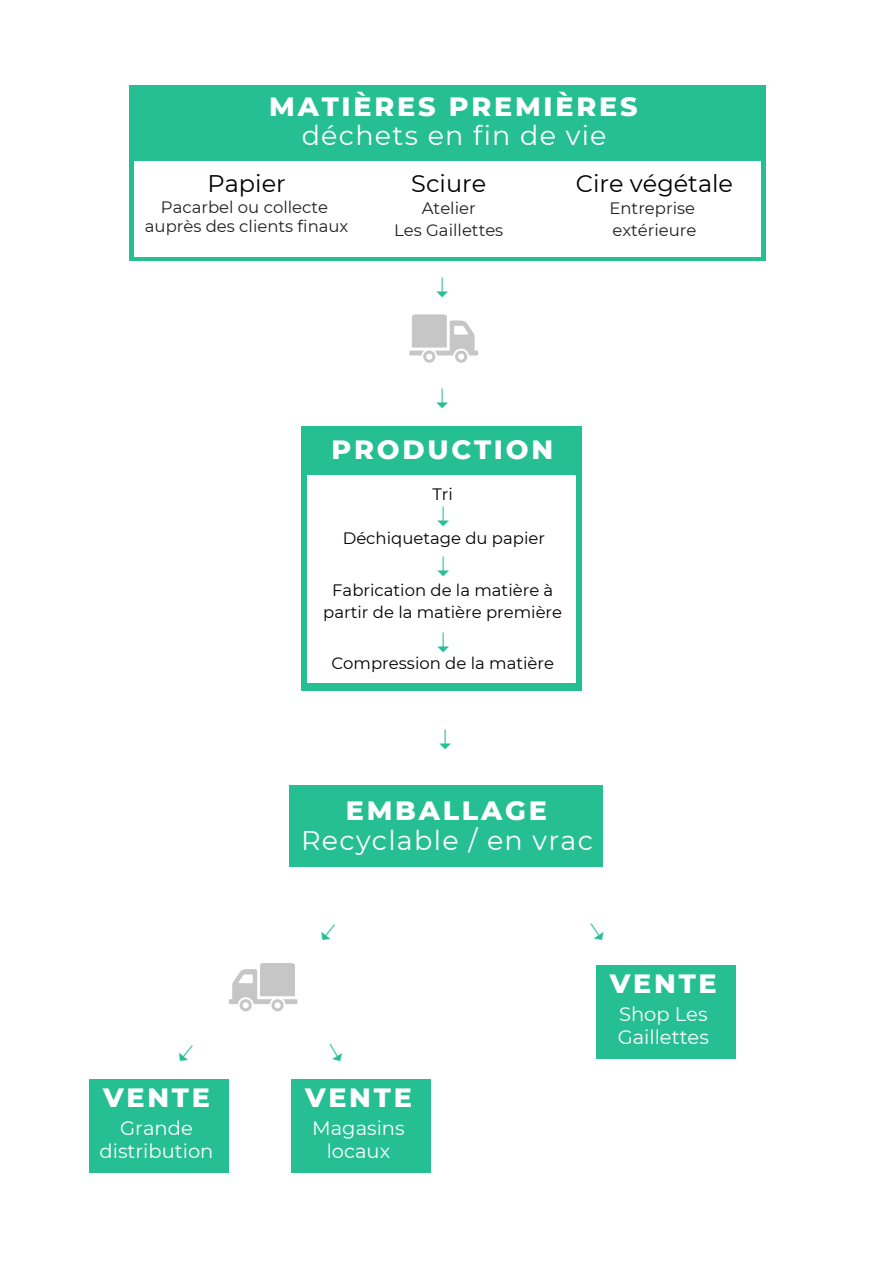
<style>
.page{position:relative;width:893px;height:1264px;background:#fff}
.page>*{position:absolute;margin:0;border:0;box-sizing:border-box;transform-origin:0 0}
.t1{font:800 27px "Montserrat";letter-spacing:.1em;color:#fff}
.t2{font:27px "Montserrat";letter-spacing:.05em;color:#fff}
.t3{font:27px "DejaVu Sans";color:#26bf93}
.t4{font:24px "Montserrat";color:#000}
.t5{font:19.5px/22.5px "Montserrat";color:#fff;text-align:center}
.t6{font:16.5px/22.5px "Montserrat";color:#000;text-align:center}
.t7{font:16.5px "Montserrat";color:#202020}
</style>
<div class="page">
<svg style="left:409px;top:314px;width:69px;height:49px"></svg>
<div style="left:129px;top:85px;width:636px;height:175px;background:#26bf93"></div>
<div style="left:134px;top:161px;width:626px;height:96px;background:#fff"></div>
<div style="left:301px;top:426px;width:280px;height:264px;background:#26bf93"></div>
<div style="left:307px;top:475px;width:268px;height:208px;background:#fff"></div>
<svg style="left:229px;top:963px;width:68px;height:48px"></svg>
<div style="left:89px;top:1079px;width:139px;height:93px;background:#26bf93"></div>
<div style="left:289px;top:784px;width:314px;height:82px;background:#26bf93"></div>
<div style="left:291px;top:1079px;width:139px;height:93px;background:#26bf93"></div>
<div style="left:596px;top:965px;width:139px;height:93px;background:#26bf93"></div>
<p class="t1" style="left:269px;top:90px;width:370px">MATIÈRES PREMIÈRES</p>
<p class="t2" style="left:302px;top:119px;width:306px">déchets en fin de vie</p>
<p class="t4" style="left:207px;top:169px;width:80px">Papier</p>
<p class="t7" style="left:161px;top:197px;width:169px">Pacarbel ou collecte</p>
<p class="t7" style="left:145px;top:216px;width:205px">auprès des clients finaux</p>
<p class="t4" style="left:411px;top:169px;width:76px">Sciure</p>
<p class="t7" style="left:422px;top:197px;width:55px">Atelier</p>
<p class="t7" style="left:394px;top:220px;width:111px">Les Gaillettes</p>
<p class="t4" style="left:575px;top:169px;width:159px">Cire végétale</p>
<p class="t7" style="left:609px;top:197px;width:87px">Entreprise</p>
<p class="t7" style="left:612px;top:220px;width:86px">extérieure</p>
<p class="t3" style="left:458px;top:276px;width:24px;rotate:90deg">➝</p>
<p class="t3" style="left:458px;top:387px;width:24px;rotate:90deg">➝</p>
<p class="t1" style="left:331px;top:432px;width:223px">PRODUCTION</p>
<p class="t6" style="left:432px;top:483px;width:22px">Tri</p>
<p class="t3" style="left:460px;top:504px;width:24px;rotate:90deg">➝</p>
<p class="t3" style="left:460px;top:554px;width:24px;rotate:90deg">➝</p>
<p class="t6" style="left:343px;top:527px;width:204px">Déchiquetage du papier</p>
<p class="t6" style="left:323px;top:578px;width:240px">Fabrication de la matière à partir de la matière première</p>
<p class="t6" style="left:331px;top:651px;width:224px">Compression de la matière</p>
<p class="t3" style="left:460px;top:630px;width:24px;rotate:90deg">➝</p>
<p class="t3" style="left:462px;top:728px;width:24px;rotate:90deg">➝</p>
<p class="t1" style="left:103px;top:1081px;width:108px">VENTE</p>
<p class="t5" style="left:100px;top:1116px;width:115px">Grande distribution</p>
<p class="t1" style="left:346px;top:794px;width:202px">EMBALLAGE</p>
<p class="t2" style="left:301px;top:824px;width:293px">Recyclable / en vrac</p>
<p class="t1" style="left:305px;top:1081px;width:108px">VENTE</p>
<p class="t5" style="left:312px;top:1116px;width:94px">Magasins</p>
<p class="t5" style="left:327px;top:1139px;width:65px">locaux</p>
<p class="t1" style="left:609px;top:967px;width:108px">VENTE</p>
<p class="t5" style="left:617px;top:1002px;width:93px;text-align:left">Shop Les<br>Gaillettes</p>
</div>
